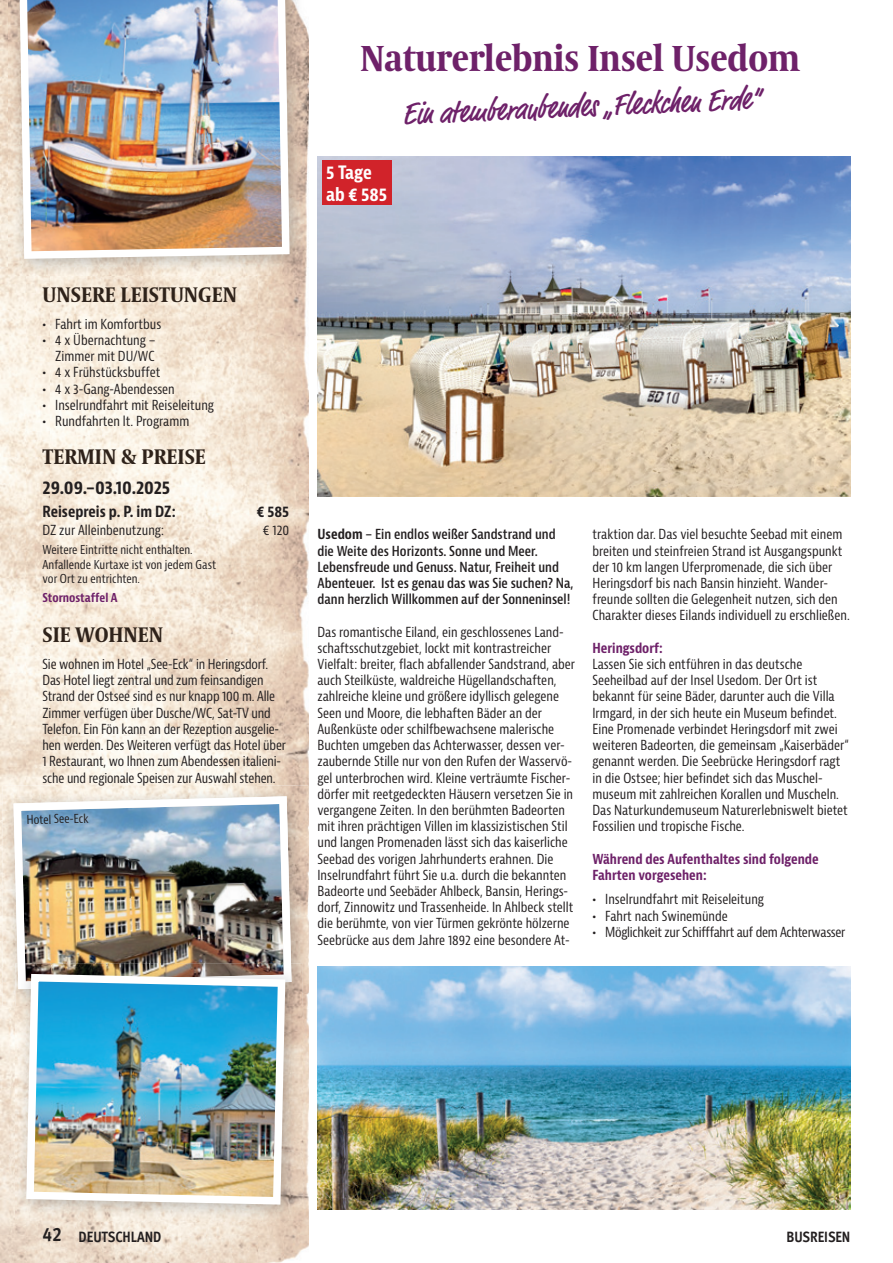
<style>
.page{position:relative;width:893px;height:1263px;background:#fff}
.page>*{position:absolute;margin:0;border:0;box-sizing:border-box;transform-origin:0 0}
.t1{font:700 36px "Coranto 2 Headline";color:#6e2169}
.t2{font:500 condensed 31.5px "Market Pro";color:#6e2169}
.t3{font:700 21px "Coranto 2 Headline";color:#2e221a}
.t4{font:700 condensed 18px "Bernina Sans";letter-spacing:-.005em;color:#231f20}
.t5{font:700 condensed 18px/21.6px "Bernina Sans";letter-spacing:-.005em;color:#fff}
.t6{font:700 condensed 15px "Bernina Sans";color:#231f20}
.t7{font:700 condensed 15px "Meta Offc";letter-spacing:-.01em;color:#231f20}
.t8{font:condensed 13.5px/16.2px "Bernina Sans";color:#231f20}
.t9{font:600 condensed 13.5px/16.2px "Bernina Sans";color:#231f20}
.t10{font:700 condensed 13.5px/16.2px "Bernina Sans";color:#6e2169}
.t11{font:condensed 13.5px "Bernina Sans";letter-spacing:-.02em;color:#231f20}
.t12{font:condensed 12px/14.4px "Bernina Sans";color:#231f20}
.t13{font:700 condensed 12px "Bernina Sans";letter-spacing:-.005em;color:#6e2169}
.s1{font-weight:700}
.s2{font-size:19.5px}
</style>
<div class="page">
<img style="left:258px;top:30px;width:51px;height:1233px">
<img style="left:0;top:0;width:51px;height:1263px">
<img style="left:51px;top:276px;width:207px;height:510px">
<img style="left:51px;top:1222px;width:207px;height:41px">
<img style="left:317px;top:156px;width:533px;height:340px">
<img style="left:9px;top:0;width:298px;height:276px">
<img style="left:20px;top:0;width:270px;height:259px">
<img style="left:3px;top:786px;width:305px;height:220px">
<img style="left:13px;top:796px;width:279px;height:193px">
<img style="left:16px;top:963px;width:286px;height:259px">
<img style="left:18px;top:963px;width:274px;height:26px">
<img style="left:26px;top:974px;width:259px;height:230px">
<img style="left:317px;top:966px;width:533px;height:243px">
<div style="left:322px;top:160px;width:70px;height:45px;background:#d1232a"></div>
<h1 class="t1" style="left:360px;top:30px;width:442px">Naturerlebnis Insel Usedom</h1>
<h3 class="t5" style="left:326px;top:162px;width:63px">5 Tage ab € 585</h3>
<h2 class="t2" style="left:402px;top:91px;width:359px;rotate:-2deg">Ein atemberaubendes „Fleckchen Erde“</h2>
<h3 class="t3" style="left:43px;top:278px;width:196px">UNSERE LEISTUNGEN</h3>
<p class="t8" style="left:43px;top:316px;width:120px"><span class="s1">•</span> Fahrt im Komfortbus</p>
<p class="t8" style="left:43px;top:332px;width:115px;text-align:right"><span class="s1">•</span> 4 x Übernachtung –<br>Zimmer mit DU/WC</p>
<p class="t8" style="left:43px;top:365px;width:119px"><span class="s1">•</span> 4 x Frühstücksbuffet</p>
<p class="t8" style="left:43px;top:381px;width:134px"><span class="s1">•</span> 4 x 3-Gang-Abendessen</p>
<p class="t8" style="left:43px;top:397px;width:173px"><span class="s1">•</span> Inselrundfahrt mit Reiseleitung</p>
<p class="t8" style="left:43px;top:413px;width:148px"><span class="s1">•</span> Rundfahrten lt. Programm</p>
<h3 class="t3" style="left:43px;top:440px;width:165px">TERMIN &amp; PREISE</h3>
<h3 class="t4" style="left:43px;top:477px;width:129px">29.09.–03.10.2025</h3>
<p class="t6" style="left:43px;top:502px;width:135px">Reisepreis p. P. im DZ:</p>
<p class="t6" style="left:257px;top:502px;width:34px">€ 585</p>
<p class="t8" style="left:43px;top:522px;width:123px">DZ zur Alleinbenutzung:</p>
<p class="t8" style="left:263px;top:522px;width:28px">€ 120</p>
<p class="t12" style="left:43px;top:543px;width:175px">Weitere Eintritte nicht enthalten.<br>Anfallende Kurtaxe ist von jedem Gast vor Ort zu entrichten.</p>
<p class="t13" style="left:43px;top:590px;width:77px">Stornostaffel A</p>
<h3 class="t3" style="left:43px;top:618px;width:122px">SIE WOHNEN</h3>
<p class="t8" style="left:43px;top:656px;width:245px">Sie wohnen im Hotel „See-Eck“ in Heringsdorf.<br>Das Hotel liegt zentral und zum feinsandigen Strand der Ostsee sind es nur knapp 100 m. Alle Zimmer verfügen über Dusche/WC, Sat-TV und Telefon. Ein Fön kann an der Rezeption ausgelie&shy;hen werden. Des Weiteren verfügt das Hotel über 1 Restaurant, wo Ihnen zum Abendessen italieni&shy;sche und regionale Speisen zur Auswahl stehen.</p>
<p class="t12" style="left:27px;top:813px;width:63px;rotate:-1deg">Hotel See-Eck</p>
<p class="t9" style="left:317px;top:527px;width:258px"><span class="s1">Usedom</span> – Ein endlos weißer Sandstrand und die Weite des Horizonts. Sonne und Meer.<br>Lebensfreude und Genuss. Natur, Freiheit und Abenteuer. Ist es genau das was Sie suchen? Na, dann herzlich Willkommen auf der Sonneninsel!</p>
<p class="t8" style="left:317px;top:624px;width:259px">Das romantische Eiland, ein geschlossenes Land&shy;schaftsschutzgebiet, lockt mit kontrastreicher Vielfalt: breiter, flach abfallender Sandstrand, aber auch Steilküste, waldreiche Hügellandschaften, zahlreiche kleine und größere idyllisch gelegene Seen und Moore, die lebhaften Bäder an der Außenküste oder schilfbewachsene malerische Buchten umgeben das Achterwasser, dessen ver&shy;zaubernde Stille nur von den Rufen der Wasservö&shy;gel unterbrochen wird. Kleine verträumte Fischer&shy;dörfer mit reetgedeckten Häusern versetzen Sie in vergangene Zeiten. In den berühmten Badeorten mit ihren prächtigen Villen im klassizistischen Stil und langen Promenaden lässt sich das kaiserliche Seebad des vorigen Jahrhunderts erahnen. Die Inselrundfahrt führt Sie u.a. durch die bekannten Badeorte und Seebäder Ahlbeck, Bansin, Herings&shy;dorf, Zinnowitz und Trassenheide. In Ahlbeck stellt die berühmte, von vier Türmen gekrönte hölzerne Seebrücke aus dem Jahre 1892 eine besondere At-</p>
<p class="t8" style="left:592px;top:527px;width:259px">traktion dar. Das viel besuchte Seebad mit einem breiten und steinfreien Strand ist Ausgangspunkt der 10 km langen Uferpromenade, die sich über Heringsdorf bis nach Bansin hinzieht. Wander&shy;freunde sollten die Gelegenheit nutzen, sich den Charakter dieses Eilands individuell zu erschließen.</p>
<p class="t10" style="left:592px;top:640px;width:72px">Heringsdorf:</p>
<p class="t8" style="left:592px;top:656px;width:258px">Lassen Sie sich entführen in das deutsche Seeheilbad auf der Insel Usedom. Der Ort ist bekannt für seine Bäder, darunter auch die Villa Irmgard, in der sich heute ein Museum befindet.<br>Eine Promenade verbindet Heringsdorf mit zwei weiteren Badeorten, die gemeinsam „Kaiserbäder“ genannt werden. Die Seebrücke Heringsdorf ragt in die Ostsee; hier befindet sich das Muschel&shy;museum mit zahlreichen Korallen und Muscheln.<br>Das Naturkundemuseum Naturerlebniswelt bietet Fossilien und tropische Fische.</p>
<p class="t10" style="left:592px;top:851px;width:228px">Während des Aufenthaltes sind folgende<br>Fahrten vorgesehen:</p>
<p class="t8" style="left:592px;top:892px;width:173px"><span class="s1">•</span> Inselrundfahrt mit Reiseleitung</p>
<p class="t8" style="left:592px;top:908px;width:137px"><span class="s1">•</span> Fahrt nach Swinemünde</p>
<p class="t11" style="left:592px;top:923px;width:254px"><span class="s1">•</span> Möglichkeit zur Schifffahrt auf dem Achterwasser</p>
<p class="t7" style="left:43px;top:1227px;width:120px"><span class="s2">42</span> DEUTSCHLAND</p>
<p class="t7" style="left:786px;top:1227px;width:65px">BUSREISEN</p>
</div>
